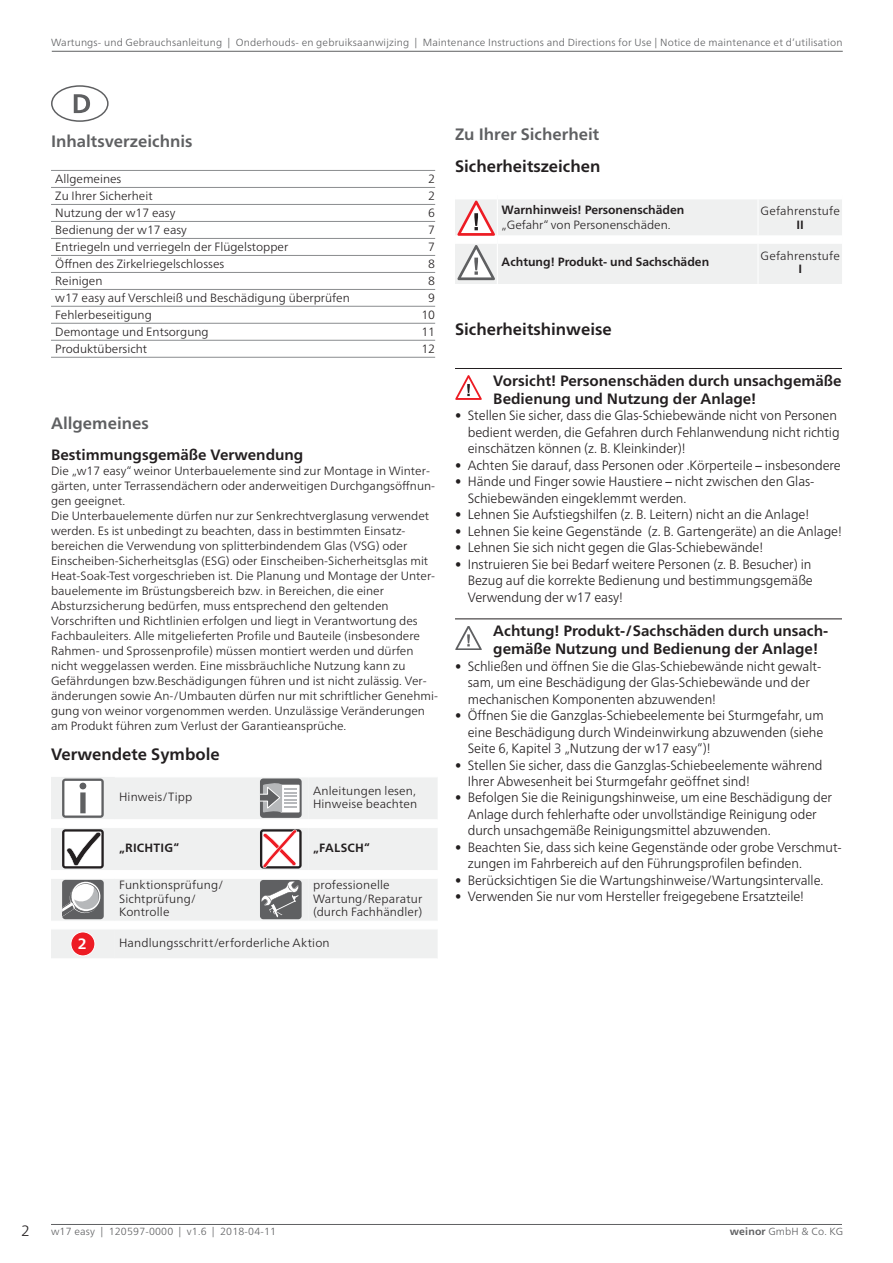
<style>
.page{position:relative;width:893px;height:1263px;background:#fff}
.page>*{position:absolute;margin:0;border:0;box-sizing:border-box;transform-origin:0 0}
.t1{font:700 16.5px "Frutiger Neue LTW1 G";color:#231f20}
.t2{font:700 16.5px "Frutiger Neue LTW1 G";color:#5f6062}
.t3{font:700 15px/18px "Frutiger Neue LTW1 G";color:#231f20}
.t4{font:300 15px "Frutiger Neue LTW1 G";color:#231f20}
.t5{font:700 15px "Frutiger Neue LTW1 G";color:#fff}
.t6{font:300 13.5px/16.5px "Frutiger Neue LTW1 G";letter-spacing:-.005em;color:#231f20;scale:.95 1}
.t7{font:300 12px/15px "Frutiger Neue LTW1 G";color:#231f20}
.t8{font:700 12px "Frutiger Neue LTW1 G";color:#231f20}
.t9{font:300 10.35px "Frutiger Neue LTW1 G";letter-spacing:.015em;color:#5f6062}
.s1{font-weight:400;font-stretch:condensed}
.s2{font-weight:700}
</style>
<div class="page">
<hr style="left:51px;top:1224px;width:791px;height:1px;background:#5f6062">
<svg style="left:51px;top:85px;width:58px;height:37px"></svg>
<hr style="left:51px;top:170px;width:384px;height:1px;background:#8a8c8e">
<hr style="left:51px;top:187px;width:384px;height:1px;background:#8a8c8e">
<hr style="left:51px;top:204px;width:384px;height:1px;background:#8a8c8e">
<hr style="left:51px;top:221px;width:384px;height:1px;background:#8a8c8e">
<hr style="left:51px;top:238px;width:384px;height:1px;background:#8a8c8e">
<hr style="left:51px;top:255px;width:384px;height:1px;background:#8a8c8e">
<hr style="left:51px;top:272px;width:384px;height:1px;background:#8a8c8e">
<hr style="left:51px;top:289px;width:384px;height:1px;background:#8a8c8e">
<hr style="left:51px;top:306px;width:384px;height:1px;background:#8a8c8e">
<hr style="left:51px;top:323px;width:384px;height:1px;background:#8a8c8e">
<hr style="left:51px;top:340px;width:384px;height:1px;background:#8a8c8e">
<hr style="left:51px;top:357px;width:384px;height:1px;background:#8a8c8e">
<svg style="left:51px;top:777px;width:64px;height:181px"></svg>
<div style="left:115px;top:778px;width:322px;height:180px;background:#eff0f0"></div>
<hr style="left:51px;top:929px;width:64px;height:1px;background:#fff">
<hr style="left:115px;top:929px;width:322px;height:1px;background:#fff">
<svg style="left:51px;top:779px;width:386px;height:150px"></svg>
<div style="left:71px;top:932px;width:24px;height:24px;background:#ed1c24;border-radius:50%"></div>
<div style="left:71px;top:932px;width:24px;height:24px;border:1px solid #fff;border-radius:50%"></div>
<hr style="left:455px;top:368px;width:387px;height:1px;background:#231f20">
<hr style="left:455px;top:619px;width:387px;height:1px;background:#231f20">
<svg style="left:455px;top:200px;width:387px;height:84px"></svg>
<svg style="left:455px;top:376px;width:26px;height:23px"></svg>
<svg style="left:455px;top:626px;width:26px;height:24px"></svg>
<hr style="left:52px;top:51px;width:790px;height:1px;background:#5f6062">
<p class="t9" style="left:51px;top:38px;width:793px">Wartungs- und Gebrauchsanleitung | Onderhouds- en gebruiksaanwijzing | Maintenance Instructions and Directions for Use | Notice de maintenance et d‘utilisation</p>
<h1 class="t2" style="left:51px;top:134px;width:143px">Inhaltsverzeichnis</h1>
<p class="t7" style="left:55px;top:172px;width:68px">Allgemeines</p>
<p class="t7" style="left:428px;top:172px;width:8px">2</p>
<p class="t7" style="left:55px;top:189px;width:99px">Zu Ihrer Sicherheit</p>
<p class="t7" style="left:428px;top:189px;width:8px">2</p>
<p class="t7" style="left:55px;top:206px;width:122px">Nutzung der w17 easy</p>
<p class="t7" style="left:428px;top:206px;width:8px">6</p>
<p class="t7" style="left:55px;top:223px;width:133px">Bedienung der w17 easy</p>
<p class="t7" style="left:428px;top:223px;width:8px">7</p>
<p class="t7" style="left:55px;top:240px;width:234px">Entriegeln und verriegeln der Flügelstopper</p>
<p class="t7" style="left:428px;top:240px;width:8px">7</p>
<p class="t7" style="left:55px;top:257px;width:171px">Öffnen des Zirkelriegelschlosses</p>
<p class="t7" style="left:428px;top:257px;width:8px">8</p>
<p class="t7" style="left:55px;top:274px;width:49px">Reinigen</p>
<p class="t7" style="left:428px;top:274px;width:8px">8</p>
<p class="t7" style="left:55px;top:291px;width:296px">w17 easy auf Verschleiß und Beschädigung überprüfen</p>
<p class="t7" style="left:428px;top:291px;width:8px">9</p>
<p class="t7" style="left:55px;top:307px;width:98px">Fehlerbeseitigung</p>
<p class="t7" style="left:421px;top:307px;width:15px">10</p>
<p class="t7" style="left:55px;top:324px;width:155px">Demontage und Entsorgung</p>
<p class="t7" style="left:421px;top:324px;width:15px">11</p>
<p class="t7" style="left:55px;top:341px;width:93px">Produktübersicht</p>
<p class="t7" style="left:421px;top:341px;width:15px">12</p>
<h1 class="t2" style="left:51px;top:416px;width:99px">Allgemeines</h1>
<p class="t3" style="left:51px;top:447px;width:254px">Bestimmungsgemäße Verwendung</p>
<p class="t7" style="left:51px;top:464px;width:388px">Die „w17 easy“ weinor Unterbauelemente sind zur Montage in Winter&shy;gärten, unter Terrassendächern oder anderweitigen Durchgangsöffnun&shy;gen geeignet.<br>Die Unterbauelemente dürfen nur zur Senkrechtverglasung verwendet werden. Es ist unbedingt zu beachten, dass in bestimmten Einsatz&shy;bereichen die Verwendung von splitterbindendem Glas (VSG) oder Einscheiben-Sicherheitsglas (ESG) oder Einscheiben-Sicherheitsglas mit Heat-Soak-Test vorgeschrieben ist. Die Planung und Montage der Unter&shy;bauelemente im Brüstungsbereich bzw. in Bereichen, die einer Absturzsicherung bedürfen, muss entsprechend den geltenden Vorschriften und Richtlinien erfolgen und liegt in Verantwortung des Fachbauleiters. Alle mitgelieferten Profile und Bauteile (insbesondere Rahmen- und Sprossenprofile) müssen montiert werden und dürfen nicht weggelassen werden. Eine missbräuchliche Nutzung kann zu Gefährdungen bzw.Beschädigungen führen und ist nicht zulässig. Ver&shy;änderungen sowie An-/Umbauten dürfen nur mit schriftlicher Genehmi&shy;gung von weinor vorgenommen werden. Unzulässige Veränderungen am Produkt führen zum Verlust der Garantieansprüche.</p>
<h1 class="t1" style="left:51px;top:747px;width:170px">Verwendete Symbole</h1>
<p class="t7" style="left:119px;top:790px;width:75px">Hinweis/Tipp</p>
<p class="t7" style="left:313px;top:784px;width:106px;line-height:13.5px">Anleitungen lesen,<br>Hinweise beachten</p>
<p class="t8" style="left:119px;top:843px;width:62px">„RICHTIG“</p>
<p class="t8" style="left:313px;top:843px;width:58px">„FALSCH“</p>
<p class="t7" style="left:119px;top:879px;width:106px;line-height:13.5px">Funktionsprüfung/<br>Sichtprüfung/<br>Kontrolle</p>
<p class="t7" style="left:313px;top:879px;width:111px;line-height:13.5px">professionelle<br>Wartung/Reparatur (durch Fachhändler)</p>
<p class="t5" style="left:78px;top:937px;width:10px">2</p>
<p class="t7" style="left:119px;top:936px;width:212px">Handlungsschritt/erforderliche Aktion</p>
<h1 class="t2" style="left:455px;top:127px;width:146px">Zu Ihrer Sicherheit</h1>
<h1 class="t1" style="left:455px;top:159px;width:147px">Sicherheitszeichen</h1>
<p class="t8" style="left:501px;top:205px;width:184px">Warnhinweis! Personenschäden</p>
<p class="t7" style="left:501px;top:218px;width:170px">„Gefahr“ von Personenschäden.</p>
<p class="t8" style="left:501px;top:257px;width:209px">Achtung! Produkt- und Sachschäden</p>
<p class="t7" style="left:760px;top:204px;width:81px">Gefahrenstufe</p>
<p class="t8" style="left:796px;top:219px;width:9px">II</p>
<p class="t7" style="left:760px;top:249px;width:81px">Gefahrenstufe</p>
<p class="t8" style="left:798px;top:264px;width:5px">I</p>
<h1 class="t1" style="left:455px;top:322px;width:158px">Sicherheitshinweise</h1>
<p class="t3" style="left:493px;top:372px;width:350px">Vorsicht! Personenschäden durch unsachgemäße<br>Bedienung und Nutzung der Anlage!</p>
<p class="t6" style="left:468px;top:408px;width:393px;text-indent:-13px">• Stellen Sie sicher, dass die Glas-Schiebewände nicht von Personen bedient werden, die Gefahren durch Fehlanwendung nicht richtig einschätzen können (z. B. Kleinkinder)!</p>
<p class="t6" style="left:455px;top:457px;width:407px">• Achten Sie darauf, dass Personen oder .Körperteile <span class="s1">–</span> insbesondere</p>
<p class="t6" style="left:468px;top:474px;width:366px;text-indent:-13px">• Hände und Finger sowie Haustiere <span class="s1">–</span> nicht zwischen den Glas-<br>Schiebewänden eingeklemmt werden.</p>
<p class="t6" style="left:455px;top:507px;width:374px">• Lehnen Sie Aufstiegshilfen (z. B. Leitern) nicht an die Anlage!</p>
<p class="t6" style="left:455px;top:523px;width:409px">• Lehnen Sie keine Gegenstände (z. B. Gartengeräte) an die Anlage!</p>
<p class="t6" style="left:455px;top:540px;width:326px">• Lehnen Sie sich nicht gegen die Glas-Schiebewände!</p>
<p class="t6" style="left:468px;top:556px;width:365px;text-align:justify;text-indent:-13px">• Instruieren Sie bei Bedarf weitere Personen (z. B. Besucher) in Bezug auf die korrekte Bedienung und bestimmungsgemäße Verwendung der w17 easy!</p>
<p class="t3" style="left:493px;top:623px;width:336px">Achtung! Produkt-/Sachschäden durch unsach&shy;gemäße Nutzung und Bedienung der Anlage!</p>
<p class="t6" style="left:468px;top:658px;width:373px;text-indent:-13px">• Schließen und öffnen Sie die Glas-Schiebewände nicht gewalt&shy;sam, um eine Beschädigung der Glas-Schiebewände und der mechanischen Komponenten abzuwenden!</p>
<p class="t6" style="left:468px;top:708px;width:376px;text-align:justify;text-indent:-13px">• Öffnen Sie die Ganzglas-Schiebeelemente bei Sturmgefahr, um eine Beschädigung durch Windeinwirkung abzuwenden (siehe Seite 6, Kapitel 3 „Nutzung der w17 easy“)!</p>
<p class="t6" style="left:468px;top:757px;width:375px;text-indent:-13px">• Stellen Sie sicher, dass die Ganzglas-Schiebeelemente während<br>Ihrer Abwesenheit bei Sturmgefahr geöffnet sind!</p>
<p class="t6" style="left:468px;top:790px;width:385px;text-indent:-13px">• Befolgen Sie die Reinigungshinweise, um eine Beschädigung der<br>Anlage durch fehlerhafte oder unvollständige Reinigung oder durch unsachgemäße Reinigungsmittel abzuwenden.</p>
<p class="t6" style="left:468px;top:840px;width:395px;text-indent:-13px">• Beachten Sie, dass sich keine Gegenstände oder grobe Verschmut&shy;zungen im Fahrbereich auf den Führungsprofilen befinden.</p>
<p class="t6" style="left:455px;top:873px;width:389px">• Berücksichtigen Sie die Wartungshinweise/Wartungsintervalle.</p>
<p class="t6" style="left:455px;top:889px;width:369px">• Verwenden Sie nur vom Hersteller freigegebene Ersatzteile!</p>
<p class="t4" style="left:21px;top:1224px;width:10px">2</p>
<p class="t9" style="left:51px;top:1227px;width:226px">w17 easy | 120597-0000 | v1.6 | 2018-04-11</p>
<p class="t9" style="left:729px;top:1227px;width:115px"><span class="s2">weinor</span> GmbH &amp; Co. KG</p>
</div>
